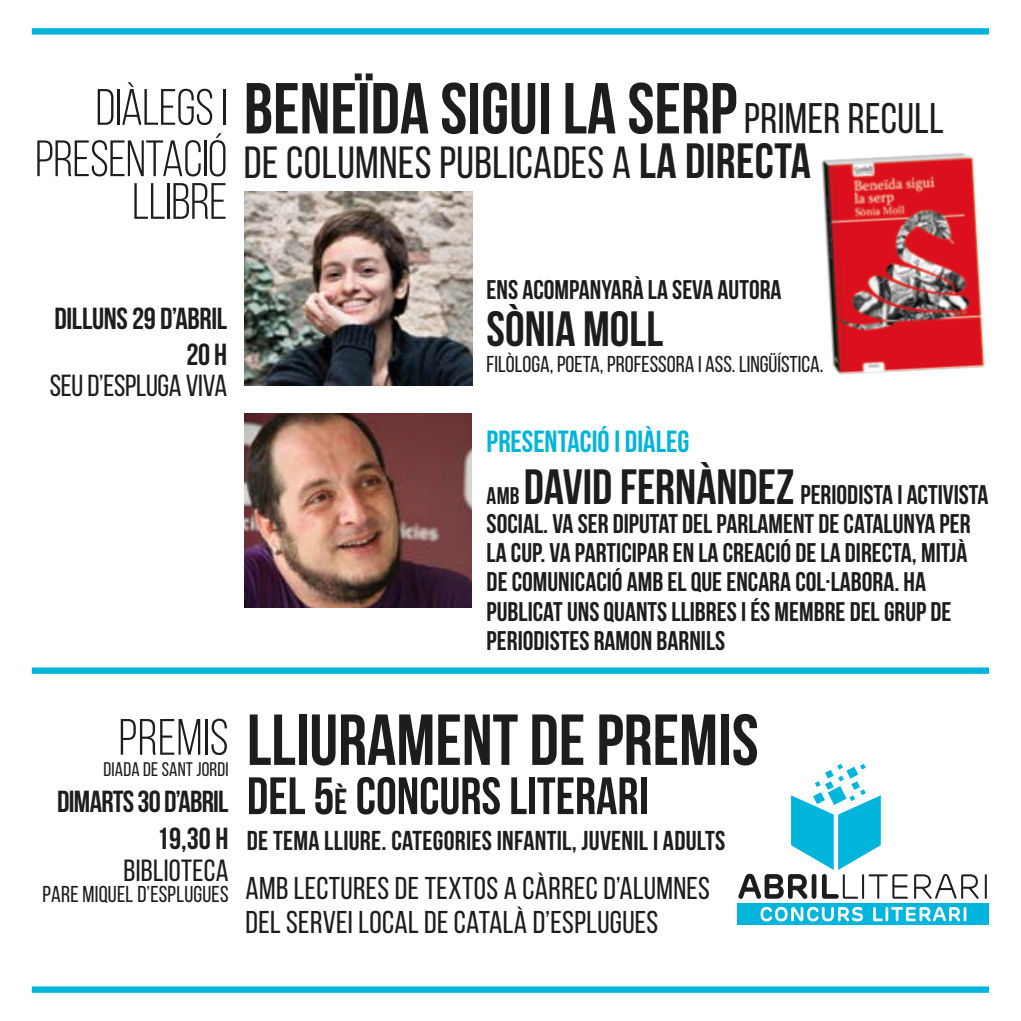
<style>
.page{position:relative;width:1021px;height:1021px;background:#fff}
.page>*{position:absolute;margin:0;border:0;box-sizing:border-box;transform-origin:0 0}
.t1{font:700 72px "Bebas Neue";color:#1d1d1b}
.t2{font:700 52.43px "Bebas Neue";color:#1d1d1b}
.t3{font:51.07px/51.3px "Bebas Neue";letter-spacing:-.01em;color:#1d1d1b;text-align:right}
.t4{font:700 49.5px "Bebas Neue";color:#1d1d1b}
.t5{font:45px "Bebas Neue";letter-spacing:.01em;color:#1d1d1b}
.t6{font:31.5px/33.8px "Bebas Neue";letter-spacing:.01em;color:#1d1d1b}
.t7{font:700 30.6px "Bebas Neue";color:#00b4dc}
.t8{font:30.6px "Bebas Neue";letter-spacing:.01em;color:#1d1d1b}
.t9{font:700 30.38px/36.4px "Bebas Neue";letter-spacing:-.01em;color:#1d1d1b;text-align:right}
.t10{font:30.38px "Bebas Neue";letter-spacing:-.01em;color:#1d1d1b}
.t11{font:700 27.22px "Bebas Neue";letter-spacing:.01em;color:#1d1d1b}
.t12{font:700 27px/29.2px "Bebas Neue";color:#1d1d1b}
.t13{font:22.95px "Bebas Neue";color:#1d1d1b}
.t14{font:19.57px "Bebas Neue";letter-spacing:.01em;color:#1d1d1b}
.s1{font-weight:400;font-size:42.75px}
.s2{font-weight:700;font-size:49.5px}
.s3{font-size:24.07px}
.s4{font-size:49.5px}
.s5{font-size:36px}
</style>
<div class="page">
<img style="left:821px;top:153px;width:164px;height:222px">
<img style="left:244px;top:191px;width:229px;height:194px">
<img style="left:244px;top:414px;width:227px;height:193px">
<div style="left:737px;top:903px;width:251px;height:21px;background:#00b5db"></div>
<svg style="left:760px;top:906px;width:103px;height:15px"></svg>
<svg style="left:873px;top:907px;width:9px;height:14px"></svg>
<hr style="left:885px;top:907px;width:3px;height:14px;background:#fff">
<svg style="left:891px;top:906px;width:69px;height:15px"></svg>
<hr style="left:963px;top:907px;width:3px;height:14px;background:#fff">
<svg style="left:738px;top:763px;width:169px;height:136px"></svg>
<svg style="left:914px;top:874px;width:64px;height:24px"></svg>
<svg style="left:984px;top:874px;width:2px;height:24px"></svg>
<div style="left:32px;top:28px;width:956px;height:7px;background:#00b5db"></div>
<div style="left:32px;top:986px;width:956px;height:6px;background:#00b5db"></div>
<div style="left:32px;top:667px;width:956px;height:7px;background:#00b5db"></div>
<h3 class="t3" style="left:35px;top:81px;width:193px">DiàlegS I<br>PRESENTACIÓ</h3>
<h3 class="t3" style="left:132px;top:175px;width:96px">LLIBRE</h3>
<h1 class="t1" style="left:244px;top:69px;width:701px">BENEÏDA SIGUI LA SERP <span class="s1">PRIMER RECULL</span></h1>
<h3 class="t5" style="left:244px;top:138px;width:568px">DE COLUMNES PUBLICADES A <span class="s2">LA DIRECTA</span></h3>
<p class="t9" style="left:54px;top:299px;width:174px">DILLUNS 29 D’ABRIL<br>20 H</p>
<p class="t10" style="left:50px;top:369px;width:179px">SEU D’ESPLUGA VIVA</p>
<p class="t12" style="left:486px;top:275px;width:296px">ENS ACOMPANYARÀ LA SEVA AUTORA</p>
<h3 class="t4" style="left:486px;top:302px;width:178px">SÒNIA MOLL</h3>
<p class="t13" style="left:486px;top:352px;width:338px">FILÒLOGA, POETA, PROFESSORA I ASS. LINGÜÍSTICA.</p>
<p class="t7" style="left:486px;top:424px;width:204px">PRESENTACIÓ I DIÀLEG</p>
<p class="t12" style="left:486px;top:479px;width:503px"><span class="s3">AMB</span> <span class="s4">DAVID FERNÀNDEZ</span> PERIODISTA I ACTIVISTA SOCIAL. VA SER DIPUTAT DEL PARLAMENT DE CATALUNYA PER LA CUP. VA PARTICIPAR EN LA CREACIÓ DE LA DIRECTA, MITJÀ DE COMUNICACIÓ AMB EL QUE ENCARA COL·LABORA. HA PUBLICAT UNS QUANTS LLIBRES I ÉS MEMBRE DEL GRUP DE PERIODISTES RAMON BARNILS</p>
<h3 class="t3" style="left:119px;top:711px;width:111px">PREMIS</h3>
<p class="t14" style="left:104px;top:758px;width:126px">DIADA DE SANT JORDI</p>
<p class="t9" style="left:57px;top:783px;width:173px">DIMARTS 30 D’ABRIL<br>19,30 H</p>
<p class="t8" style="left:123px;top:854px;width:107px">BIBLIOTECA</p>
<p class="t13" style="left:43px;top:881px;width:187px">PARE MIQUEL D’ESPLUGUES</p>
<h1 class="t1" style="left:247px;top:700px;width:513px">LLIURAMENT DE PREMIS</h1>
<h2 class="t2" style="left:247px;top:767px;width:403px">DEL 5<span class="s5">È</span> CONCURS LITERARI</h2>
<p class="t11" style="left:247px;top:825px;width:480px">DE TEMA LLIURE. CATEGORIES INFANTIL, JUVENIL I ADULTS</p>
<p class="t6" style="left:245px;top:871px;width:466px">AMB LECTURES DE TEXTOS A CÀRREC D’ALUMNES<br>DEL SERVEI LOCAL DE CATALÀ D’ESPLUGUES</p>
</div>
